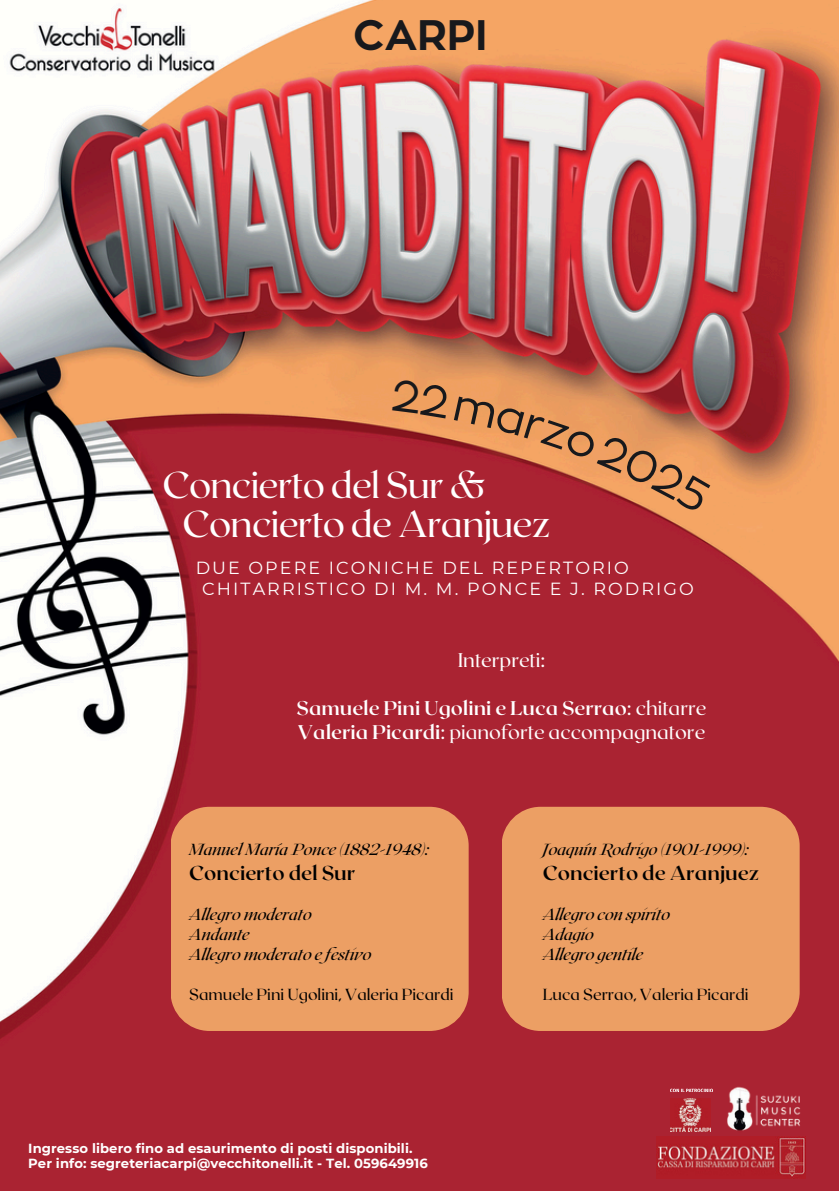
<style>
.page{position:relative;width:839px;height:1191px;background:#fff}
.page>*{position:absolute;margin:0;border:0;box-sizing:border-box;transform-origin:0 0}
.t1{font:42.4px "RTL Corporative Bold";color:#18191c}
.t2{font:37.2px "Roxborough CF";letter-spacing:-.02em;color:#fff}
.t3{font:700 20px "Roxborough CF";color:#000}
.t4{font:700 19.8px/24px "Roxborough CF";color:#fff}
.t5{font:19.8px "Roxborough CF";color:#fff}
.t6{font:17.6px/20.4px "Montserrat";letter-spacing:.115em;color:#fff}
.t7{font:italic 16px/20px "Roxborough CF";color:#000}
.t8{font:16px "Roxborough CF";color:#000}
.t9{font:700 13.2px "Montserrat";letter-spacing:.005em;color:#fff}
.s1{font-weight:400}
</style>
<div class="page">
<img style="left:0;top:0;width:838px;height:1191px">
<img style="left:670px;top:1098px;width:39px;height:34px">
<svg style="left:670px;top:1089px;width:39px;height:3px"></svg>
<img style="left:657px;top:1137px;width:148px;height:42px">
<img style="left:709px;top:1084px;width:114px;height:52px">
<div style="left:170px;top:807px;width:298px;height:224px;background:#ec9f64;border-radius:39px"></div>
<div style="left:501px;top:807px;width:298px;height:224px;background:#ec9f64;border-radius:39px"></div>
<svg style="left:392px;top:379px;width:319px;height:134px;background:#d1704f"></svg>
<h2 class="t1" style="left:353px;top:7px;width:136px">CARPI</h2>
<p class="t2" style="left:162px;top:460px;width:325px">Concierto del Sur &amp;</p>
<p class="t2" style="left:183px;top:500px;width:369px">Concierto de Aranjuez</p>
<p class="t6" style="left:202px;top:558px;width:493px;text-indent:-7px">DUE OPERE ICONICHE DEL REPERTORIO<br>CHITARRISTICO DI M. M. PONCE E J. RODRIGO</p>
<p class="t5" style="left:457px;top:647px;width:89px">Interpreti:</p>
<p class="t4" style="left:296px;top:695px;width:411px">Samuele Pini Ugolini e Luca Serrao<span class="s1">: chitarre<br></span>Valeria Picardi<span class="s1">: pianoforte accompagnatore</span></p>
<p class="t7" style="left:189px;top:839px;width:241px">Manuel María Ponce (1882-1948):</p>
<p class="t3" style="left:189px;top:860px;width:168px">Concierto del Sur</p>
<p class="t7" style="left:189px;top:904px;width:183px">Allegro moderato<br>Andante<br>Allegro moderato e festivo</p>
<p class="t8" style="left:189px;top:984px;width:266px">Samuele Pini Ugolini, Valeria Picardi</p>
<p class="t9" style="left:28px;top:1140px;width:386px">Ingresso libero fino ad esaurimento di posti disponibili.</p>
<h1 class="t9" style="left:28px;top:1155px;width:401px">Per info: segreteriacarpi@vecchitonelli.it - Tel. 059649916</h1>
<p class="t7" style="left:543px;top:839px;width:208px">Joaquín Rodrigo (1901-1999):</p>
<p class="t3" style="left:543px;top:860px;width:218px">Concierto de Aranjuez</p>
<p class="t7" style="left:543px;top:904px;width:129px">Allegro con spirito<br>Adagio<br>Allegro gentile</p>
<p class="t8" style="left:543px;top:984px;width:207px">Luca Serrao, Valeria Picardi</p>
</div>
